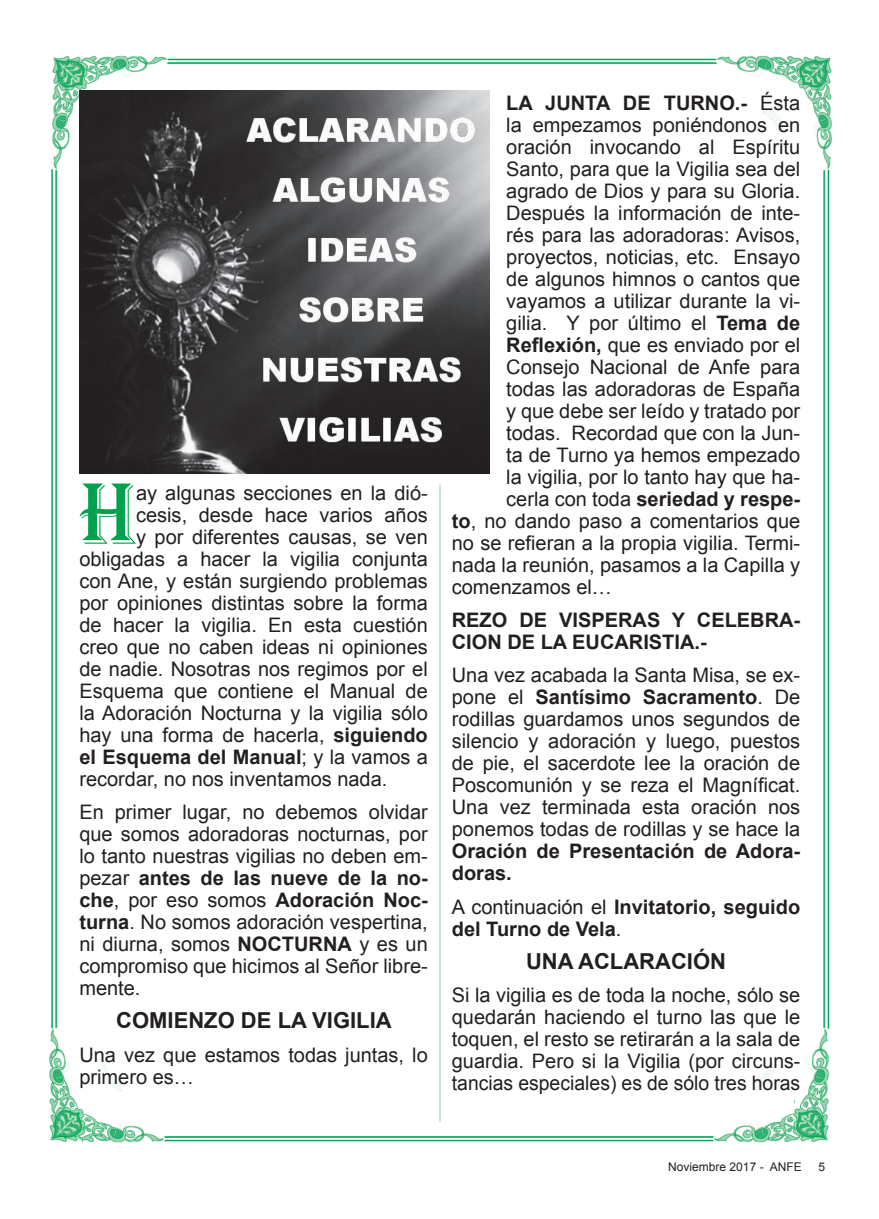
<style>
.page{position:relative;width:879px;height:1219px;background:#fff}
.page>*{position:absolute;margin:0;border:0;box-sizing:border-box;transform-origin:0 0}
.t1{font:90.2px "Algerian D";color:#00a24e}
.t2{font:700 22px "Arial";color:#231f20}
.t3{font:20px/22px "Arial";color:#231f20;text-align:justify}
.t4{font:700 20px/22px "Arial";color:#231f20}
.t5{font:12px "Arial";color:#231f20}
.s1{font-weight:700}
.s2{font-weight:400}
</style>
<div class="page">
<img style="left:49px;top:55px;width:783px;height:1088px">
<svg style="left:793px;top:1092px;width:2px;height:12px"></svg>
<svg style="left:82px;top:1131px;width:1px;height:12px"></svg>
<hr style="left:439px;top:484px;width:1px;height:638px;background:#96d0ab">
<img style="left:79px;top:91px;width:410px;height:383px">
<h1 class="t1" style="left:79px;top:464px;width:58px">H</h1>
<p class="t3" style="left:136px;top:482px;width:293px">ay algunas secciones en la dió-</p>
<p class="t3" style="left:136px;top:504px;width:293px">cesis, desde hace varios años</p>
<p class="t3" style="left:136px;top:526px;width:293px">y por diferentes causas, se ven</p>
<p class="t3" style="left:79px;top:548px;width:350px">obligadas a hacer la vigilia conjunta</p>
<p class="t3" style="left:79px;top:570px;width:350px">con Ane, y están surgiendo problemas</p>
<p class="t3" style="left:79px;top:592px;width:350px">por opiniones distintas sobre la forma</p>
<p class="t3" style="left:79px;top:614px;width:350px">de hacer la vigilia. En esta cuestión</p>
<p class="t3" style="left:79px;top:636px;width:350px">creo que no caben ideas ni opiniones</p>
<p class="t3" style="left:79px;top:658px;width:350px">de nadie. Nosotras nos regimos por el</p>
<p class="t3" style="left:79px;top:680px;width:350px">Esquema que contiene el Manual de</p>
<p class="t3" style="left:79px;top:702px;width:350px">la Adoración Nocturna y la vigilia sólo</p>
<p class="t3" style="left:79px;top:724px;width:350px">hay una forma de hacerla, <span class="s1">siguiendo</span></p>
<p class="t4" style="left:79px;top:746px;width:350px">el Esquema del Manual<span class="s2">; y la vamos a</span></p>
<p class="t3" style="left:79px;top:768px;width:309px">recordar, no nos inventamos nada.</p>
<p class="t3" style="left:79px;top:801px;width:350px">En primer lugar, no debemos olvidar que somos adoradoras nocturnas, por lo tanto nuestras vigilias no deben em&shy;pezar <span class="s1">antes de las nueve de la no&shy;che</span>, por eso somos <span class="s1">Adoración Noc&shy;turna</span>. No somos adoración vespertina, ni diurna, somos <span class="s1">NOCTURNA</span> y es un compromiso que hicimos al Señor libre&shy;mente.</p>
<p class="t2" style="left:116px;top:1006px;width:277px">COMIENZO DE LA VIGILIA</p>
<p class="t3" style="left:79px;top:1044px;width:350px">Una vez que estamos todas juntas, lo primero es…</p>
<p class="t4" style="left:506px;top:92px;width:295px">LA JUNTA DE TURNO.- <span class="s2">Ésta</span></p>
<p class="t3" style="left:506px;top:114px;width:295px">la empezamos poniéndonos en</p>
<p class="t3" style="left:506px;top:136px;width:295px">oración invocando al Espíritu</p>
<p class="t3" style="left:506px;top:158px;width:295px">Santo, para que la Vigilia sea del</p>
<p class="t3" style="left:506px;top:180px;width:295px">agrado de Dios y para su Gloria.</p>
<p class="t3" style="left:506px;top:202px;width:295px">Después la información de inte-</p>
<p class="t3" style="left:506px;top:224px;width:295px">rés para las adoradoras: Avisos,</p>
<p class="t3" style="left:506px;top:246px;width:295px">proyectos, noticias, etc. Ensayo</p>
<p class="t3" style="left:506px;top:268px;width:295px">de algunos himnos o cantos que</p>
<p class="t3" style="left:506px;top:290px;width:295px">vayamos a utilizar durante la vi-</p>
<p class="t3" style="left:506px;top:312px;width:295px">gilia. Y por último el <span class="s1">Tema de</span></p>
<p class="t3" style="left:506px;top:334px;width:295px"><span class="s1">Reflexión,</span> que es enviado por el</p>
<p class="t3" style="left:506px;top:356px;width:295px">Consejo Nacional de Anfe para</p>
<p class="t3" style="left:506px;top:378px;width:295px">todas las adoradoras de España</p>
<p class="t3" style="left:506px;top:400px;width:295px">y que debe ser leído y tratado por</p>
<p class="t3" style="left:506px;top:422px;width:295px">todas. Recordad que con la Jun-</p>
<p class="t3" style="left:506px;top:444px;width:295px">ta de Turno ya hemos empezado</p>
<p class="t3" style="left:506px;top:466px;width:295px">la vigilia, por lo tanto hay que ha-</p>
<p class="t4" style="left:506px;top:488px;width:295px"><span class="s2">cerla con toda</span> seriedad y respe-</p>
<p class="t3" style="left:452px;top:510px;width:350px"><span class="s1">to</span>, no dando paso a comentarios que</p>
<p class="t3" style="left:452px;top:532px;width:350px">no se refieran a la propia vigilia. Termi-</p>
<p class="t3" style="left:452px;top:554px;width:350px">nada la reunión, pasamos a la Capilla y</p>
<p class="t3" style="left:452px;top:576px;width:162px">comenzamos el…</p>
<p class="t4" style="left:452px;top:610px;width:350px">REZO DE VISPERAS Y CELEBRA-<br>CION DE LA EUCARISTIA.-</p>
<p class="t3" style="left:452px;top:665px;width:350px">Una vez acabada la Santa Misa, se ex&shy;pone el <span class="s1">Santísimo Sacramento</span>. De rodillas guardamos unos segundos de silencio y adoración y luego, puestos de pie, el sacerdote lee la oración de Poscomunión y se reza el Magníficat.<br>Una vez terminada esta oración nos ponemos todas de rodillas y se hace la</p>
<p class="t4" style="left:452px;top:841px;width:350px">Oración de Presentación de Adora&shy;doras.</p>
<p class="t4" style="left:452px;top:896px;width:350px"><span class="s2">A continuación el</span> Invitatorio, seguido del Turno de Vela<span class="s2">.</span></p>
<p class="t2" style="left:526px;top:947px;width:202px">UNA ACLARACIÓN</p>
<p class="t3" style="left:452px;top:985px;width:350px">Si la vigilia es de toda la noche, sólo se quedarán haciendo el turno las que le toquen, el resto se retirarán a la sala de guardia. Pero si la Vigilia (por circuns&shy;tancias especiales) es de sólo tres horas</p>
<p class="t5" style="left:668px;top:1159px;width:135px">Noviembre 2017 - ANFE</p>
<p class="t5" style="left:818px;top:1159px;width:8px">5</p>
</div>
